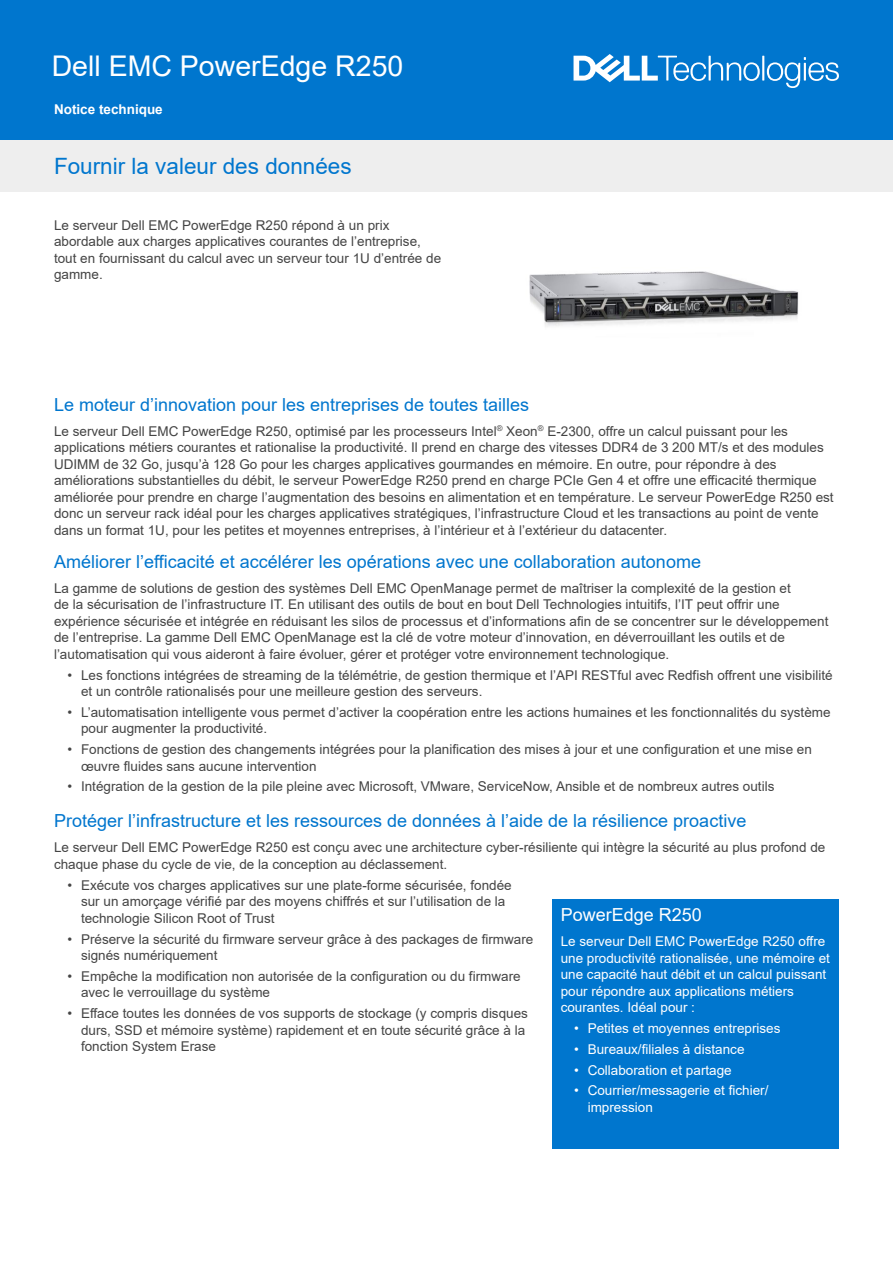
<style>
.page{position:relative;width:893px;height:1263px;background:#fff}
.page>*{position:absolute;margin:0;border:0;box-sizing:border-box;transform-origin:0 0}
.Document_Title{font:28.5px "Arial";color:#fff}
.Title_Tagline{font:22.5px "Arial";color:#0076ce}
.Heading_2{font:18px "Arial";color:#0076ce}
.Side_Box_Heading{font:18px "Arial";color:#fff}
.Body_Text{font:13.5px/16.5px "Arial";color:#444}
.Side_box_Body_Text{font:13.5px/16.5px "Arial";color:#fff}
.Guide_text_Banner{font:700 13.5px "Arial";color:#fff}
</style>
<div class="page">
<div style="left:0;top:0;width:893px;height:141px;background:#0076ce"></div>
<div style="left:0;top:141px;width:893px;height:51px;background:#eee"></div>
<img style="left:529px;top:271px;width:270px;height:56px">
<div style="left:552px;top:900px;width:287px;height:249px;background:#0076ce"></div>
<svg style="left:573px;top:54px;width:266px;height:34px"></svg>
<p class="Document_Title" style="left:52px;top:47px;width:353px">Dell EMC PowerEdge R250</p>
<p class="Guide_text_Banner" style="left:54px;top:100px;width:110px">Notice technique</p>
<p class="Title_Tagline" style="left:54px;top:151px;width:299px">Fournir la valeur des données</p>
<p class="Body_Text" style="left:54px;top:217px;width:389px">Le serveur Dell EMC PowerEdge R250 répond à un prix abordable aux charges applicatives courantes de l’entreprise, tout en fournissant du calcul avec un serveur tour 1U d’entrée de gamme.</p>
<p class="Heading_2" style="left:54px;top:392px;width:477px">Le moteur d’innovation pour les entreprises de toutes tailles</p>
<p class="Body_Text" style="left:54px;top:423px;width:781px">Le serveur Dell EMC PowerEdge R250, optimisé par les processeurs Intel<sup>®</sup> Xeon<sup>®</sup> E-2300, offre un calcul puissant pour les applications métiers courantes et rationalise la productivité. Il prend en charge des vitesses DDR4 de 3 200 MT/s et des modules UDIMM de 32 Go, jusqu’à 128 Go pour les charges applicatives gourmandes en mémoire. En outre, pour répondre à des améliorations substantielles du débit, le serveur PowerEdge R250 prend en charge PCIe Gen 4 et offre une efficacité thermique améliorée pour prendre en charge l’augmentation des besoins en alimentation et en température. Le serveur PowerEdge R250 est donc un serveur rack idéal pour les charges applicatives stratégiques, l’infrastructure Cloud et les transactions au point de vente dans un format 1U, pour les petites et moyennes entreprises, à l’intérieur et à l’extérieur du datacenter.</p>
<p class="Heading_2" style="left:54px;top:549px;width:648px">Améliorer l’efficacité et accélérer les opérations avec une collaboration autonome</p>
<p class="Body_Text" style="left:54px;top:580px;width:776px">La gamme de solutions de gestion des systèmes Dell EMC OpenManage permet de maîtriser la complexité de la gestion et<br>de la sécurisation de l’infrastructure IT. En utilisant des outils de bout en bout Dell Technologies intuitifs, l’IT peut offrir une expérience sécurisée et intégrée en réduisant les silos de processus et d’informations afin de se concentrer sur le développement de l’entreprise. La gamme Dell EMC OpenManage est la clé de votre moteur d’innovation, en déverrouillant les outils et de l’automatisation qui vous aideront à faire évoluer, gérer et protéger votre environnement technologique.</p>
<p class="Body_Text" style="left:81px;top:666px;width:753px;text-indent:-14px">• Les fonctions intégrées de streaming de la télémétrie, de gestion thermique et l’API RESTful avec Redfish offrent une visibilité et un contrôle rationalisés pour une meilleure gestion des serveurs.</p>
<p class="Body_Text" style="left:81px;top:704px;width:751px;text-indent:-14px">• L’automatisation intelligente vous permet d’activer la coopération entre les actions humaines et les fonctionnalités du système pour augmenter la productivité.</p>
<p class="Body_Text" style="left:81px;top:741px;width:732px;text-indent:-14px">• Fonctions de gestion des changements intégrées pour la planification des mises à jour et une configuration et une mise en œuvre fluides sans aucune intervention</p>
<p class="Body_Text" style="left:68px;top:778px;width:708px">• Intégration de la gestion de la pile pleine avec Microsoft, VMware, ServiceNow, Ansible et de nombreux autres outils</p>
<p class="Heading_2" style="left:54px;top:809px;width:694px">Protéger l’infrastructure et les ressources de données à l’aide de la résilience proactive</p>
<p class="Body_Text" style="left:54px;top:839px;width:773px">Le serveur Dell EMC PowerEdge R250 est conçu avec une architecture cyber-résiliente qui intègre la sécurité au plus profond de chaque phase du cycle de vie, de la conception au déclassement.</p>
<p class="Body_Text" style="left:81px;top:877px;width:432px;text-indent:-14px">• Exécute vos charges applicatives sur une plate-forme sécurisée, fondée sur un amorçage vérifié par des moyens chiffrés et sur l’utilisation de la technologie Silicon Root of Trust</p>
<p class="Body_Text" style="left:81px;top:930px;width:454px;text-indent:-14px">• Préserve la sécurité du firmware serveur grâce à des packages de firmware signés numériquement</p>
<p class="Body_Text" style="left:81px;top:968px;width:441px;text-indent:-14px">• Empêche la modification non autorisée de la configuration ou du firmware avec le verrouillage du système</p>
<p class="Body_Text" style="left:81px;top:1005px;width:448px;text-indent:-14px">• Efface toutes les données de vos supports de stockage (y compris disques durs, SSD et mémoire système) rapidement et en toute sécurité grâce à la fonction System Erase</p>
<p class="Side_Box_Heading" style="left:561px;top:903px;width:143px">PowerEdge R250</p>
<p class="Side_box_Body_Text" style="left:561px;top:933px;width:271px">Le serveur Dell EMC PowerEdge R250 offre une productivité rationalisée, une mémoire et une capacité haut débit et un calcul puissant pour répondre aux applications métiers courantes. Idéal pour :</p>
<p class="Side_box_Body_Text" style="left:574px;top:1020px;width:208px">• Petites et moyennes entreprises</p>
<p class="Side_box_Body_Text" style="left:574px;top:1041px;width:172px">• Bureaux/filiales à distance</p>
<p class="Side_box_Body_Text" style="left:574px;top:1061px;width:159px">• Collaboration et partage</p>
<p class="Side_box_Body_Text" style="left:588px;top:1082px;width:182px;text-indent:-14px">• Courrier/messagerie et fichier/ impression</p>
</div>
